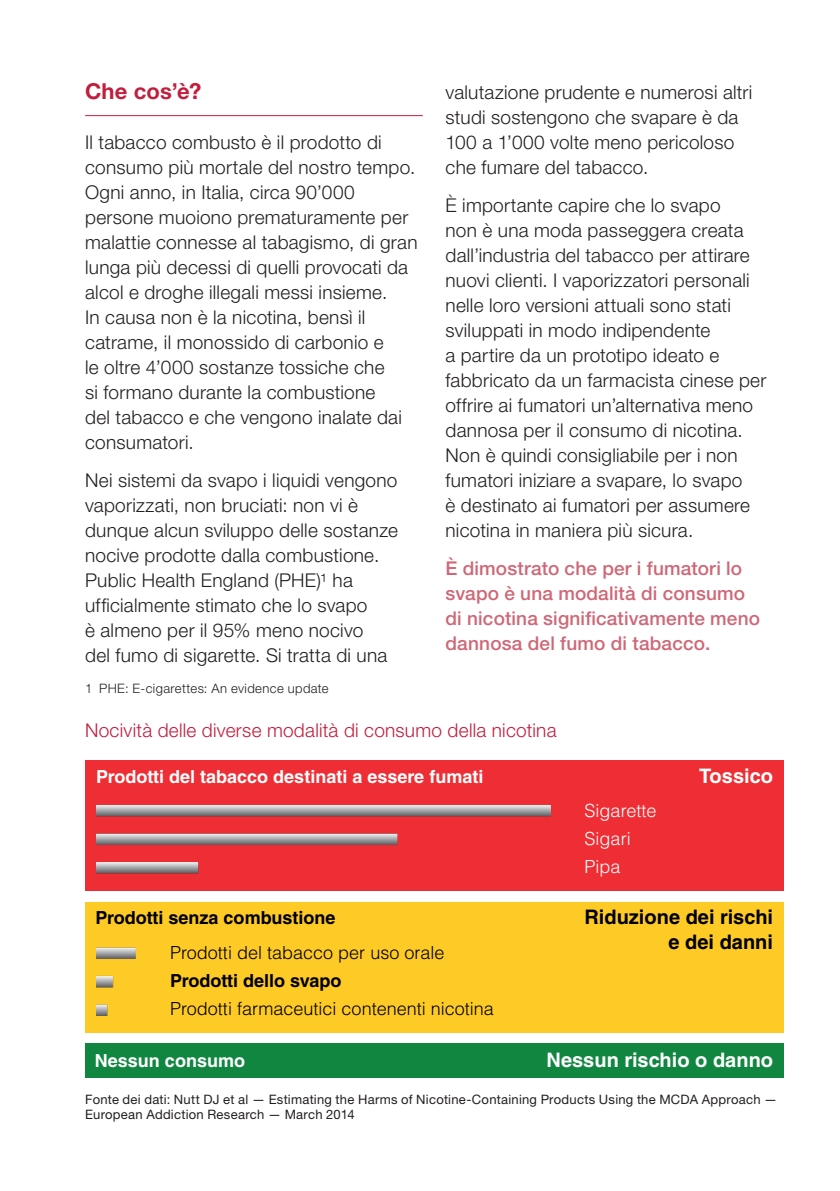
<style>
.page{position:relative;width:840px;height:1191px;background:#fff}
.page>*{position:absolute;margin:0;border:0;box-sizing:border-box;transform-origin:0 0}
.t1{font:700 22px "Helvetica Neue LT Std";letter-spacing:.01em;color:#c21e3d}
.t2{font:700 20px/25px "Helvetica LT Std";color:#000001;text-align:right}
.t3{font:700 20px "Helvetica LT Std";color:#fff}
.t4{font:300 19px/25px "Helvetica Neue LT Std";letter-spacing:.015em;color:#231f20}
.t5{font:500 19px/25px "Helvetica Neue LT Std";letter-spacing:.01em;color:#cf6776}
.t6{font:300 19px "Helvetica Neue LT Std";letter-spacing:.015em;color:#c21e3d}
.t7{font:300 18px "Helvetica LT Std";color:#000001}
.t8{font:700 18px "Helvetica LT Std";color:#fff}
.t9{font:700 18px "Helvetica LT Std";color:#000001}
.t10{font:300 18px/28.4px "Helvetica LT Std";color:#fff}
.t11{font:13px/15.6px "Helvetica Neue LT Std";letter-spacing:.02em;color:#231f20}
.t12{font:300 13px "Helvetica Neue LT Std";letter-spacing:.03em;color:#231f20}
</style>
<div class="page">
<hr style="left:85px;top:115px;width:337px;height:1px;background:#c21e3d">
<div style="left:85px;top:901px;width:697px;height:131px;background:#feca26"></div>
<div style="left:85px;top:760px;width:697px;height:130px;background:#ee2e34"></div>
<div style="left:85px;top:1043px;width:697px;height:34px;background:#118641"></div>
<img style="left:96px;top:805px;width:454px;height:210px">
<p class="t1" style="left:85px;top:78px;width:118px">Che cos’è?</p>
<p class="t4" style="left:85px;top:130px;width:334px">Il tabacco combusto è il prodotto di consumo più mortale del nostro tempo.<br>Ogni anno, in Italia, circa 90’000 persone muoiono prematuramente per malattie connesse al tabagismo, di gran lunga più decessi di quelli provocati da alcol e droghe illegali messi insieme.<br>In causa non è la nicotina, bensì il catrame, il monossido di carbonio e<br>le oltre 4’000 sostanze tossiche che<br>si formano durante la combustione<br>del tabacco e che vengono inalate dai consumatori.</p>
<p class="t4" style="left:85px;top:467px;width:314px">Nei sistemi da svapo i liquidi vengono vaporizzati, non bruciati: non vi è dunque alcun sviluppo delle sostanze nocive prodotte dalla combustione.<br>Public Health England (PHE)¹ ha ufficialmente stimato che lo svapo<br>è almeno per il 95% meno nocivo<br>del fumo di sigarette. Si tratta di una</p>
<p class="t12" style="left:85px;top:680px;width:245px">1 PHE: E-cigarettes: An evidence update</p>
<p class="t4" style="left:445px;top:80px;width:308px">valutazione prudente e numerosi altri studi sostengono che svapare è da<br>100 a 1’000 volte meno pericoloso che fumare del tabacco.</p>
<p class="t4" style="left:445px;top:192px;width:322px">È importante capire che lo svapo<br>non è una moda passeggera creata dall’industria del tabacco per attirare nuovi clienti. I vaporizzatori personali nelle loro versioni attuali sono stati sviluppati in modo indipendente<br>a partire da un prototipo ideato e fabbricato da un farmacista cinese per offrire ai fumatori un’alternativa meno dannosa per il consumo di nicotina.<br>Non è quindi consigliabile per i non fumatori iniziare a svapare, lo svapo<br>è destinato ai fumatori per assumere nicotina in maniera più sicura.</p>
<p class="t5" style="left:445px;top:555px;width:316px">È dimostrato che per i fumatori lo svapo è una modalità di consumo di nicotina significativamente meno dannosa del fumo di tabacco.</p>
<p class="t6" style="left:85px;top:718px;width:472px">Nocività delle diverse modalità di consumo della nicotina</p>
<p class="t8" style="left:96px;top:765px;width:388px">Prodotti del tabacco destinati a essere fumati</p>
<p class="t3" style="left:698px;top:763px;width:76px">Tossico</p>
<p class="t10" style="left:584px;top:796px;width:73px">Sigarette<br>Sigari<br>Pipa</p>
<p class="t9" style="left:95px;top:906px;width:241px">Prodotti senza combustione</p>
<p class="t2" style="left:584px;top:904px;width:190px">Riduzione dei rischi e dei danni</p>
<p class="t7" style="left:170px;top:941px;width:276px">Prodotti del tabacco per uso orale</p>
<p class="t9" style="left:170px;top:969px;width:173px">Prodotti dello svapo</p>
<p class="t7" style="left:170px;top:997px;width:325px">Prodotti farmaceutici contenenti nicotina</p>
<p class="t8" style="left:95px;top:1049px;width:152px">Nessun consumo</p>
<p class="t3" style="left:546px;top:1047px;width:228px">Nessun rischio o danno</p>
<p class="t11" style="left:85px;top:1091px;width:693px">Fonte dei dati: Nutt DJ et al — Estimating the Harms of Nicotine-Containing Products Using the MCDA Approach —<br>European Addiction Research — March 2014</p>
</div>
